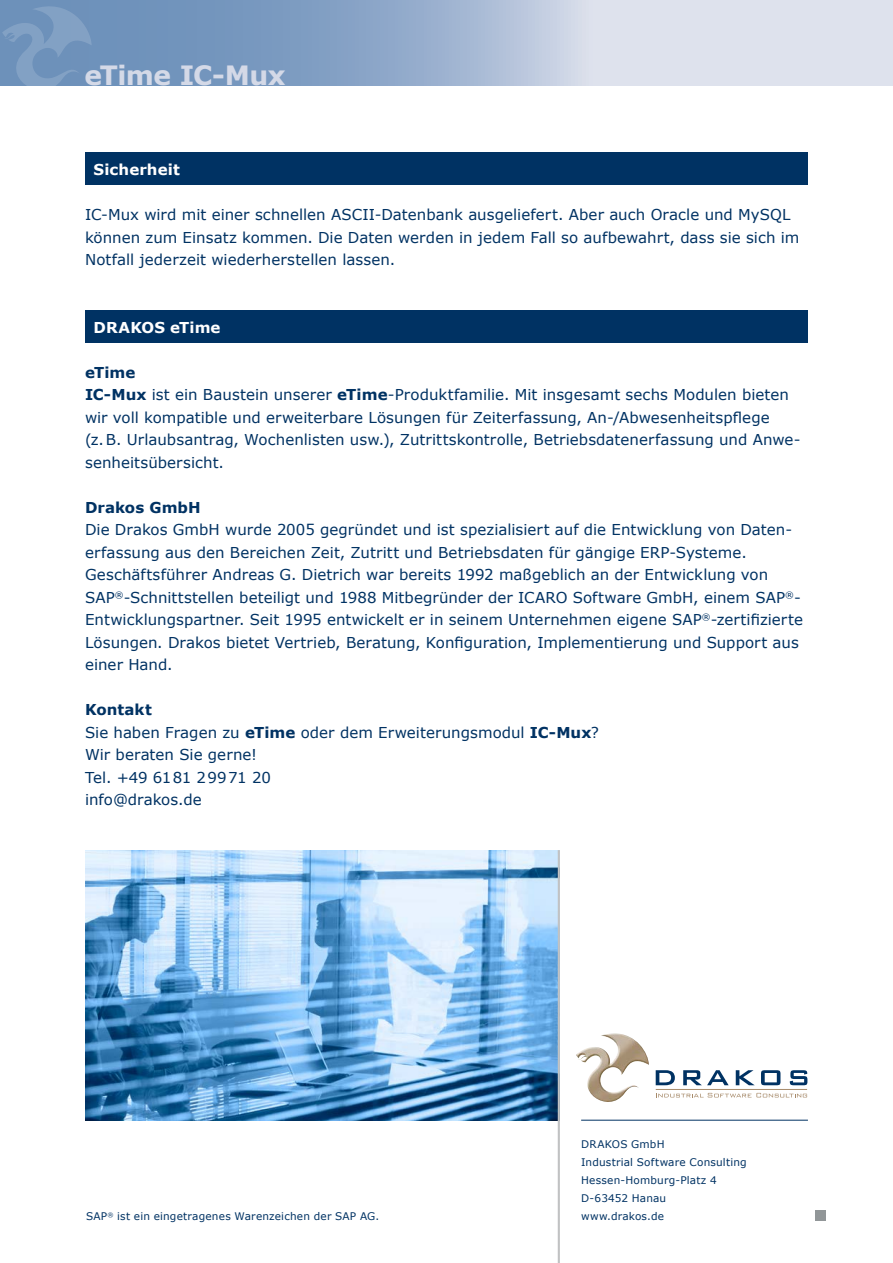
<style>
.page{position:relative;width:893px;height:1263px;background:#fff}
.page>*{position:absolute;margin:0;border:0;box-sizing:border-box;transform-origin:0 0}
.t1{font:700 26.55px "Verdana";letter-spacing:-.02em;color:#d4d9e7}
.t2{font:15px/22.5px "Verdana";letter-spacing:.005em;color:#003263}
.t3{font:700 15px "Verdana";letter-spacing:.005em;color:#fff}
.t4{font:700 15px "Verdana";color:#003263}
.t5{font:10.5px/18px "Verdana";letter-spacing:.02em;color:#003263}
.s1{font-weight:700}
</style>
<div class="page">
<div style="left:85px;top:310px;width:723px;height:32px;background:#003263"></div>
<div style="left:85px;top:153px;width:723px;height:32px;background:#003263"></div>
<div style="left:815px;top:1210px;width:11px;height:10px;background:#919698"></div>
<img style="left:576px;top:1033px;width:73px;height:69px">
<svg style="left:656px;top:1070px;width:19px;height:15px"></svg>
<svg style="left:683px;top:1070px;width:46px;height:15px"></svg>
<svg style="left:736px;top:1070px;width:18px;height:15px"></svg>
<svg style="left:761px;top:1070px;width:19px;height:15px"></svg>
<svg style="left:790px;top:1070px;width:17px;height:15px"></svg>
<svg style="left:656px;top:1093px;width:151px;height:4px"></svg>
<hr style="left:656px;top:1089px;width:151px;height:1px;background:#a78b6b">
<hr style="left:581px;top:1120px;width:227px;height:1px;background:#003263">
<img style="left:85px;top:850px;width:473px;height:270px">
<hr style="left:558px;top:850px;width:2px;height:413px;background:#c1c2c3">
<svg style="left:0;top:0;width:893px;height:85px;background:#acbed6"></svg>
<svg style="left:1px;top:5px;width:91px;height:81px;background:#7596bd"></svg>
<h1 class="t1" style="left:84px;top:58px;width:203px">eTime IC-Mux</h1>
<p class="t3" style="left:94px;top:160px;width:88px">Sicherheit</p>
<p class="t2" style="left:85px;top:204px;width:716px">IC-Mux wird mit einer schnellen ASCII-Datenbank ausgeliefert. Aber auch Oracle und MySQL können zum Einsatz kommen. Die Daten werden in jedem Fall so aufbewahrt, dass sie sich im<br>Notfall jederzeit wiederherstellen lassen.</p>
<p class="t3" style="left:94px;top:317px;width:128px">DRAKOS eTime</p>
<p class="t2" style="left:85px;top:361px;width:717px"><span class="s1">eTime<br>IC-Mux</span> ist ein Baustein unserer <span class="s1">eTime</span>-Produktfamilie. Mit insgesamt sechs Modulen bieten wir voll kompatible und erweiterbare Lösungen für Zeiterfassung, An-/Abwesenheitspflege (z.B. Urlaubsantrag, Wochenlisten usw.), Zutrittskontrolle, Betriebsdatenerfassung und Anwe&shy;senheitsübersicht.</p>
<p class="t4" style="left:85px;top:497px;width:117px">Drakos GmbH</p>
<p class="t2" style="left:85px;top:519px;width:719px">Die Drakos GmbH wurde 2005 gegründet und ist spezialisiert auf die Entwicklung von Daten&shy;erfassung aus den Bereichen Zeit, Zutritt und Betriebsdaten für gängige ERP-Systeme.<br>Geschäftsführer Andreas G. Dietrich war bereits 1992 maßgeblich an der Entwicklung von SAP<sup>®</sup>-Schnittstellen beteiligt und 1988 Mitbegründer der ICARO Software GmbH, einem SAP<sup>®</sup>- Entwicklungspartner. Seit 1995 entwickelt er in seinem Unternehmen eigene SAP<sup>®</sup>-zertifizierte Lösungen. Drakos bietet Vertrieb, Beratung, Konfiguration, Implementierung und Support aus einer Hand.</p>
<p class="t2" style="left:85px;top:699px;width:515px"><span class="s1">Kontakt<br></span>Sie haben Fragen zu <span class="s1">eTime</span> oder dem Erweiterungsmodul <span class="s1">IC-Mux</span>?<br>Wir beraten Sie gerne!<br>Tel. +49 6181 29971 20<br>info@drakos.de</p>
<p class="t5" style="left:581px;top:1136px;width:167px">DRAKOS GmbH<br>Industrial Software Consulting<br>Hessen-Homburg-Platz 4<br>D-63452 Hanau</p>
<p class="t5" style="left:86px;top:1208px;width:295px">SAP<sup>®</sup> ist ein eingetragenes Warenzeichen der SAP AG.</p>
<p class="t5" style="left:581px;top:1208px;width:84px">www.drakos.de</p>
</div>
